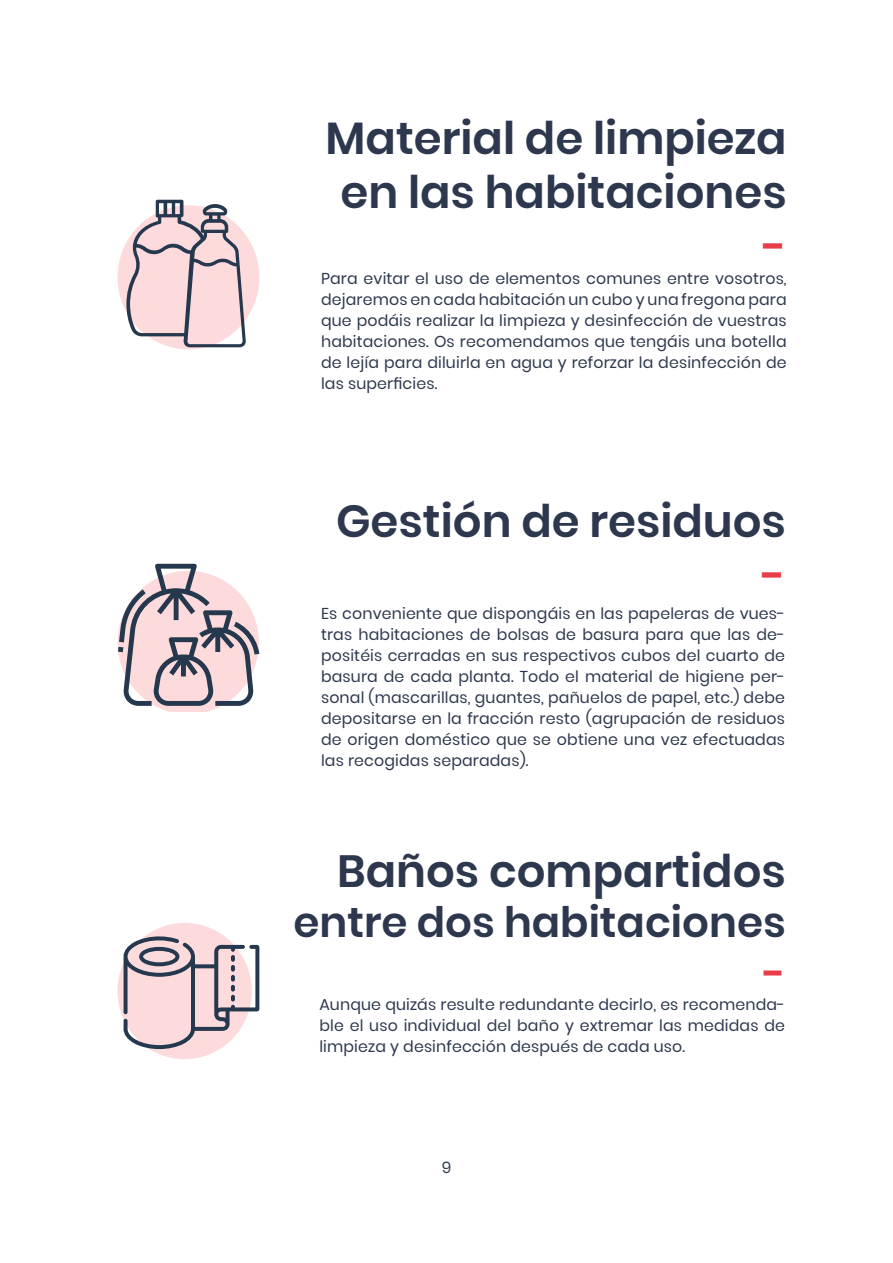
<style>
.page{position:relative;width:893px;height:1263px;background:#fff}
.page>*{position:absolute;margin:0;border:0;box-sizing:border-box;transform-origin:0 0}
.t1{font:600 45px/54px "Poppins";color:#2d384e;text-align:center}
.t2{font:600 45px "Poppins";color:#e83c48}
.t3{font:600 42px "Poppins";color:#2d384e}
.t4{font:600 42px "Poppins";color:#e83c48}
.t5{font:15.75px/21px "Poppins";letter-spacing:.01em;color:#2d384e;text-align:justify}
</style>
<div class="page">
<div style="left:117px;top:205px;width:142px;height:144px;background:#fddbdc;border-radius:50%"></div>
<svg style="left:126px;top:200px;width:120px;height:147px"></svg>
<svg style="left:117px;top:564px;width:142px;height:148px"></svg>
<svg style="left:117px;top:923px;width:135px;height:136px"></svg>
<svg style="left:124px;top:936px;width:135px;height:113px;background:#d2bec3"></svg>
<h1 class="t1" style="left:326px;top:111px;width:463px">Material de limpieza en las habitaciones</h1>
<h1 class="t2" style="left:763px;top:220px;width:25px">-</h1>
<p class="t5" style="left:321px;top:268px;width:467px">Para evitar el uso de elementos comunes entre vosotros, dejaremos en cada habitación un cubo y una fregona para que podáis realizar la limpieza y desinfección de vuestras habitaciones. Os recomendamos que tengáis una botella de lejía para diluirla en agua y reforzar la desinfección de las superficies.</p>
<h1 class="t1" style="left:336px;top:495px;width:451px">Gestión de residuos</h1>
<h1 class="t2" style="left:762px;top:549px;width:25px">-</h1>
<p class="t5" style="left:321px;top:603px;width:466px">Es conveniente que dispongáis en las papeleras de vues&shy;tras habitaciones de bolsas de basura para que las de&shy;positéis cerradas en sus respectivos cubos del cuarto de basura de cada planta. Todo el material de higiene per&shy;sonal (mascarillas, guantes, pañuelos de papel, etc.) debe depositarse en la fracción resto (agrupación de residuos de origen doméstico que se obtiene una vez efectuadas las recogidas separadas).</p>
<h1 class="t1" style="left:337px;top:844px;width:450px">Baños compartidos</h1>
<h2 class="t3" style="left:293px;top:898px;width:494px">entre dos habitaciones</h2>
<h2 class="t4" style="left:764px;top:948px;width:23px">-</h2>
<p class="t5" style="left:319px;top:994px;width:467px">Aunque quizás resulte redundante decirlo, es recomenda&shy;ble el uso individual del baño y extremar las medidas de limpieza y desinfección después de cada uso.</p>
<p class="t5" style="left:442px;top:1157px;width:11px">9</p>
</div>
